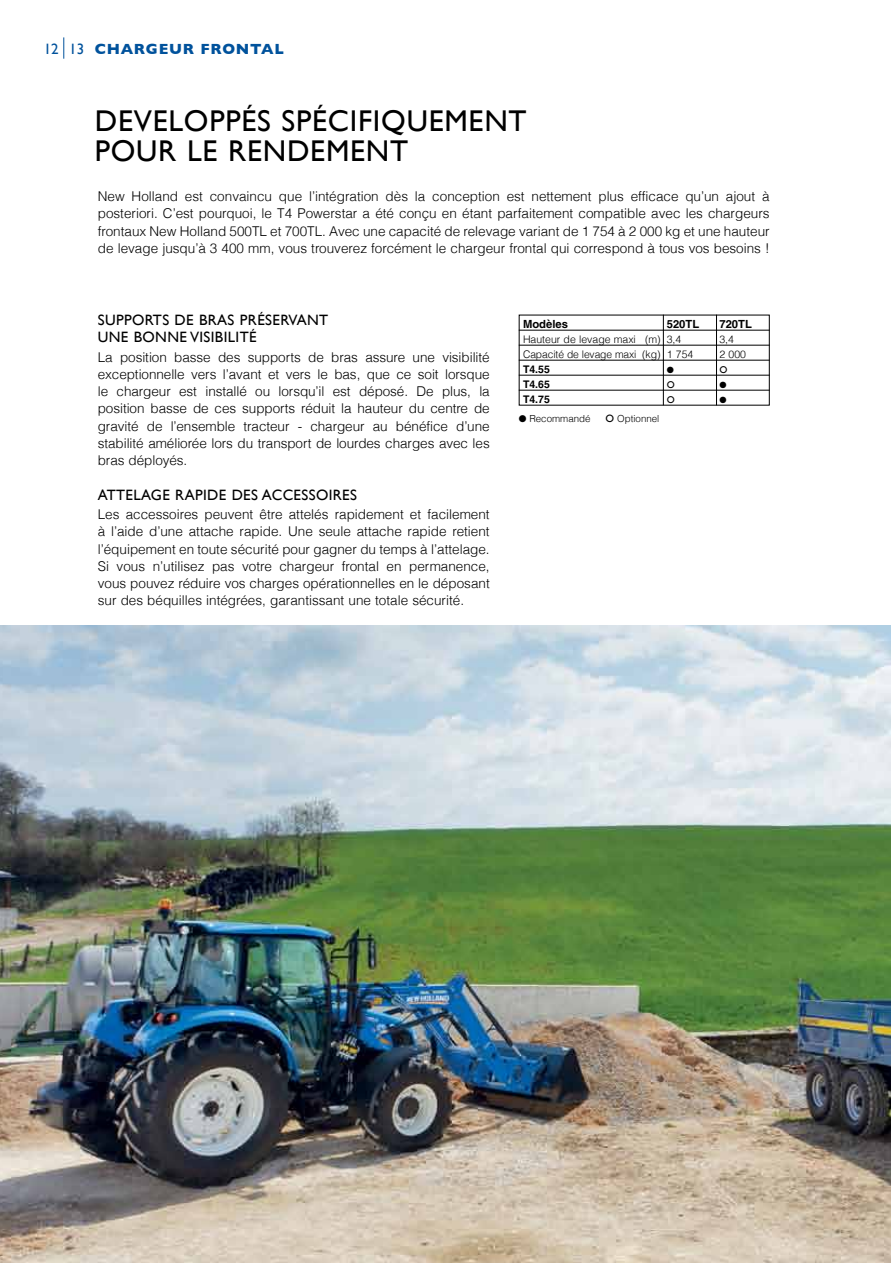
<style>
.page{position:relative;width:893px;height:1263px;background:#fff}
.page>*{position:absolute;margin:0;border:0;box-sizing:border-box;transform-origin:0 0}
.t1{font:30px/30px "Gill Sans";letter-spacing:.025em;color:#000}
.t2{font:15px/17.2px "Gill Sans";letter-spacing:.025em;color:#000}
.t3{font:700 15px "Gill Sans";letter-spacing:.05em;color:#00529c}
.t4{font:15px "Gill Sans";color:#00529c}
.t5{font:300 13.5px/17.2px "Helvetica";color:#000;text-align:justify}
.t6{font:700 11.25px "Helvetica";color:#000}
.t7{font:300 10.5px "Helvetica";color:#000}
.t8{font:700 10.5px "Helvetica";color:#000}
.t9{font:300 9.75px "Helvetica";color:#000}
.t10{font:9px "Zapf Dingbats ITC";color:#000}
.t11{font:500 9px "Futura";color:#000}
.s1{font-family:"Futura";font-weight:500}
</style>
<div class="page">
<svg style="left:64px;top:37px;width:1px;height:22px"></svg>
<img style="left:0;top:625px;width:891px;height:638px">
<hr style="left:519px;top:330px;width:251px;height:1px;background:#000">
<hr style="left:519px;top:345px;width:251px;height:1px;background:#000">
<hr style="left:519px;top:360px;width:251px;height:1px;background:#000">
<hr style="left:519px;top:375px;width:251px;height:1px;background:#000">
<hr style="left:519px;top:390px;width:251px;height:1px;background:#000">
<hr style="left:663px;top:315px;width:1px;height:90px;background:#000">
<hr style="left:716px;top:315px;width:1px;height:90px;background:#000">
<p class="t4" style="left:44px;top:40px;width:42px">12 13</p>
<p class="t3" style="left:95px;top:40px;width:142px">CHARGEU R FRONT</p>
<p class="t3" style="left:261px;top:40px;width:24px">AL</p>
<h1 class="t1" style="left:95px;top:106px;width:432px;text-indent:115px">PPÉS SPÉCIFIQUEMENT<br>POUR LE RENDEMENT</h1>
<h1 class="t1" style="left:95px;top:106px;width:77px">DEVELO</h1>
<p class="t5" style="left:98px;top:187px;width:673px">New Holland est convaincu que l’intégration dès la conception est nettement plus efficace qu’un ajout à posteriori. C’est pourquoi, le T4 Powerstar a été conçu en étant parfaitement compatible avec les chargeurs frontaux New Holland 500TL et 700TL. Avec une capacité de relevage variant de 1 754 à 2 000 kg et une hauteur de levage jusqu’à 3 400 mm, vous trouverez forcément le chargeur frontal qui correspond à tous vos besoins !</p>
<p class="t2" style="left:98px;top:311px;width:232px;text-indent:34px">ORTS DE BRAS PRÉSERVANT<br>UN E BONN E VISIBILITÉ</p>
<p class="t5" style="left:98px;top:348px;width:393px">La position basse des supports de bras assure une visibilité exceptionnelle vers l’avant et vers le bas, que ce soit lorsque le chargeur est installé ou lorsqu’il est déposé. De plus, la position basse de ces supports réduit la hauteur du centre de gravité de l’ensemble tracteur - chargeur au bénéfice d’une stabilité améliorée lors du transport de lourdes charges avec les bras déployés.</p>
<p class="t2" style="left:98px;top:486px;width:261px">ATTELAG E RAPI DE DES ACCESSOIRES</p>
<p class="t5" style="left:98px;top:505px;width:393px">Les accessoires peuvent être attelés rapidement et facilement à l’aide d’une attache rapide. Une seule attache rapide retient l’équipement en toute sécurité pour gagner du temps à l’attelage.<br>Si vous n’utilisez pas votre chargeur frontal en permanence, vous pouvez réduire vos charges opérationnelles en le déposant sur des béquilles intégrées, garantissant une totale sécurité.</p>
<p class="t2" style="left:98px;top:311px;width:10px">SUPP</p>
<p class="t6" style="left:523px;top:317px;width:47px">Modèles</p>
<p class="t6" style="left:667px;top:317px;width:34px">520TL</p>
<p class="t6" style="left:719px;top:317px;width:34px">720TL</p>
<p class="t7" style="left:523px;top:332px;width:160px">Hauteur de levage maxi (m) 3,4</p>
<p class="t7" style="left:719px;top:332px;width:16px">3,4</p>
<p class="t7" style="left:523px;top:347px;width:172px">Capacité de levage maxi (kg) 1 754</p>
<p class="t7" style="left:719px;top:347px;width:28px">2 000</p>
<p class="t8" style="left:523px;top:363px;width:28px">T4.55</p>
<p class="t10" style="left:667px;top:365px;width:9px">●</p>
<p class="t11" style="left:719px;top:363px;width:10px">O</p>
<p class="t8" style="left:523px;top:378px;width:28px">T4.65</p>
<p class="t11" style="left:667px;top:378px;width:10px">O</p>
<p class="t10" style="left:719px;top:380px;width:9px">●</p>
<p class="t8" style="left:523px;top:393px;width:28px">T4.75</p>
<p class="t11" style="left:667px;top:393px;width:10px">O</p>
<p class="t10" style="left:719px;top:395px;width:9px">●</p>
<p class="t9" style="left:519px;top:412px;width:73px">● Recommandé</p>
<p class="t9" style="left:605px;top:412px;width:55px"><span class="s1">O</span> Optionnel</p>
</div>
